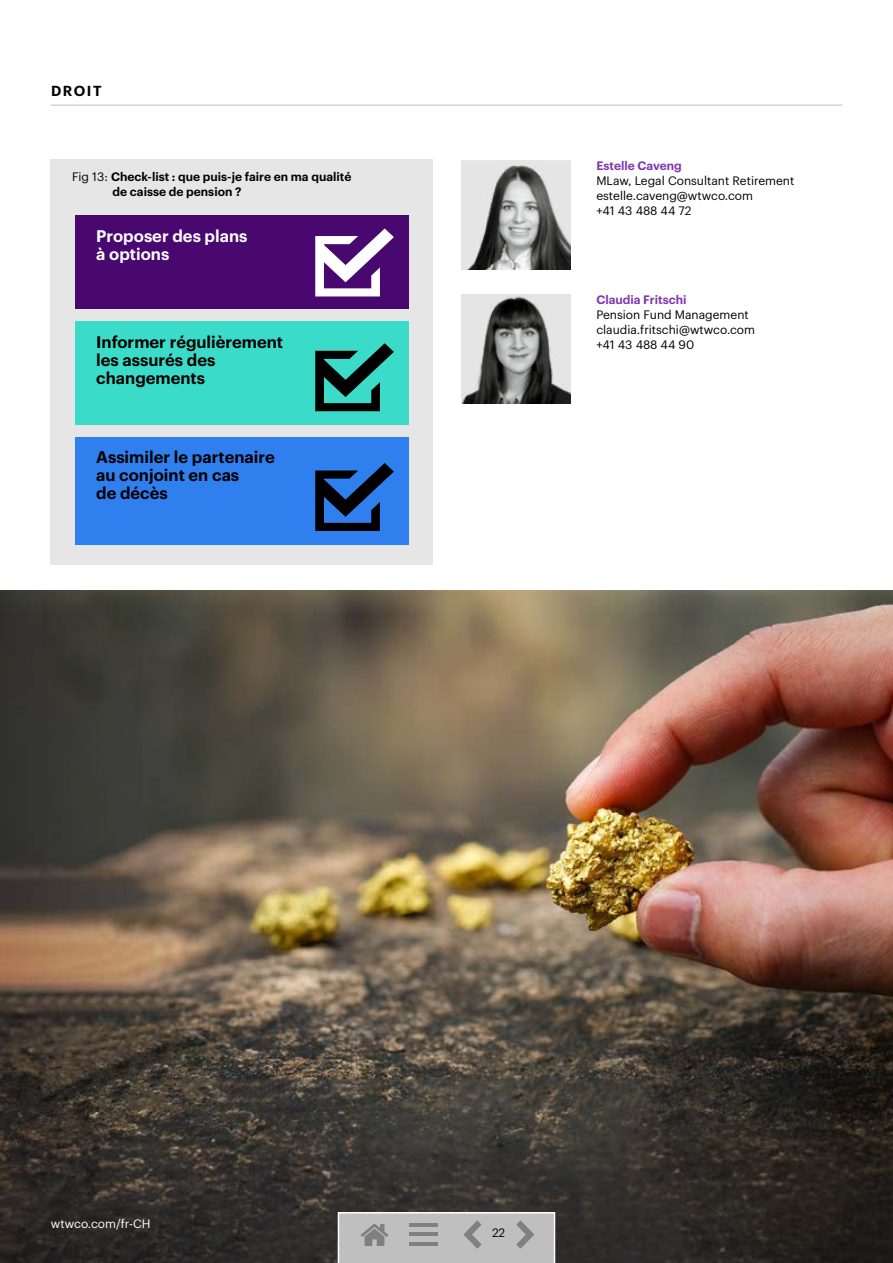
<style>
.page{position:relative;width:893px;height:1263px;background:#fff}
.page>*{position:absolute;margin:0;border:0;box-sizing:border-box;transform-origin:0 0}
.t1{font:600 16.5px/18px "Graphik";color:#000}
.t2{font:600 16.5px/18px "Graphik";color:#fff}
.t3{font:600 14.25px "Graphik";letter-spacing:.105em;color:#000}
.t4{font:12px/15px "Graphik";color:#000}
.t5{font:600 12px/15px "Graphik";color:#000}
.t6{font:600 12px "Graphik";color:#7f35b2}
.t7{font:12px "Graphik";color:#fff}
.s1{font-weight:400}
</style>
<div class="page">
<img style="left:0;top:591px;width:893px;height:672px">
<hr style="left:51px;top:105px;width:791px;height:1px;background:#bfbfbf">
<img style="left:461px;top:294px;width:110px;height:109px">
<div style="left:461px;top:160px;width:110px;height:110px;background:#e6e6e6"></div>
<img style="left:467px;top:166px;width:104px;height:104px">
<div style="left:51px;top:159px;width:382px;height:405px;background:#e6e6e6"></div>
<div style="left:75px;top:437px;width:334px;height:107px;background:#307fef"></div>
<div style="left:75px;top:216px;width:334px;height:93px;background:#48086f"></div>
<div style="left:75px;top:321px;width:334px;height:103px;background:#3adcc9"></div>
<svg style="left:315px;top:228px;width:79px;height:68px"></svg>
<svg style="left:315px;top:343px;width:79px;height:68px"></svg>
<svg style="left:315px;top:463px;width:79px;height:68px"></svg>
<svg style="left:338px;top:1212px;width:217px;height:51px;background:#bbb"></svg>
<p class="t3" style="left:51px;top:80px;width:52px">DROIT</p>
<p class="t5" style="left:113px;top:168px;width:240px;text-indent:-40px"><span class="s1">Fig 13:</span> Check-list : que puis-je faire en ma qualité de caisse de pension ?</p>
<h1 class="t2" style="left:96px;top:225px;width:153px">Proposer des plans à options</h1>
<h1 class="t1" style="left:96px;top:331px;width:188px">Informer régulièrement les assurés des changements</h1>
<h1 class="t1" style="left:96px;top:446px;width:180px">Assimiler le partenaire au conjoint en cas<br>de décès</h1>
<p class="t6" style="left:596px;top:156px;width:87px">Estelle Caveng</p>
<p class="t4" style="left:596px;top:172px;width:200px">MLaw, Legal Consultant Retirement estelle.caveng@wtwco.com<br>+41 43 488 44 72</p>
<p class="t6" style="left:596px;top:290px;width:92px">Claudia Fritschi</p>
<p class="t4" style="left:596px;top:306px;width:160px">Pension Fund Management claudia.fritschi@wtwco.com +41 43 488 44 90</p>
<p class="t7" style="left:51px;top:1215px;width:101px">wtwco.com/fr-CH</p>
<p class="t4" style="left:492px;top:1224px;width:15px">22</p>
</div>
